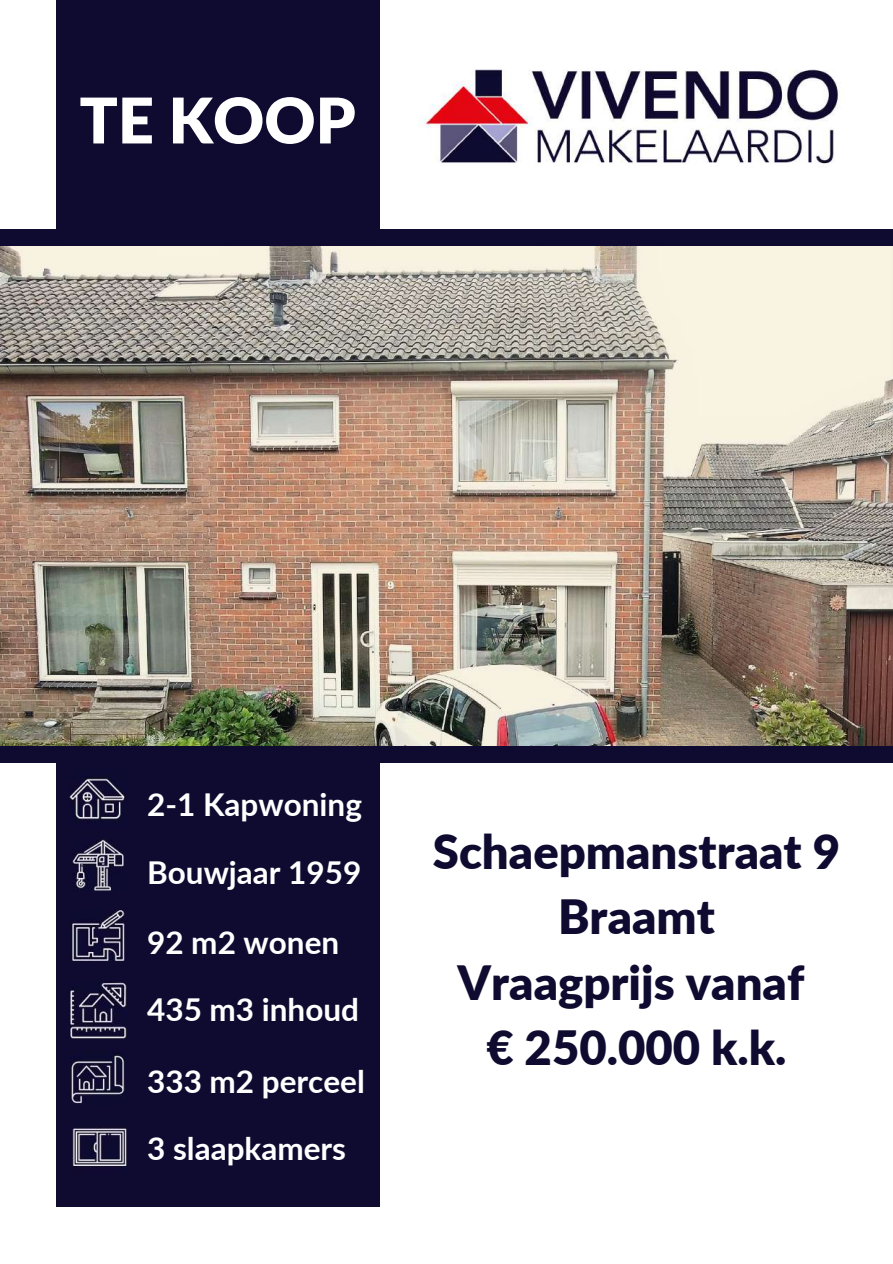
<style>
.page{position:relative;width:893px;height:1264px;background:#fff}
.page>*{position:absolute;margin:0;border:0;box-sizing:border-box;transform-origin:0 0}
.t1{font:900 63px "Lato";color:#fff}
.t2{font:900 47.25px/65.2px "Lato";color:#0f0b30;text-align:center}
.t3{font:700 31.5px/68.2px "Lato";color:#fff}
</style>
<div class="page">
<img style="left:423px;top:69px;width:417px;height:95px">
<div style="left:56px;top:0;width:323px;height:1206px;background:#0f0b30"></div>
<div style="left:356px;top:229px;width:231px;height:18px;background:#0f0b30"></div>
<div style="left:529px;top:229px;width:230px;height:18px;background:#0f0b30"></div>
<div style="left:0;top:229px;width:204px;height:18px;background:#0f0b30"></div>
<div style="left:676px;top:229px;width:216px;height:18px;background:#0f0b30"></div>
<div style="left:331px;top:745px;width:230px;height:18px;background:#0f0b30"></div>
<div style="left:550px;top:745px;width:230px;height:18px;background:#0f0b30"></div>
<div style="left:699px;top:745px;width:193px;height:18px;background:#0f0b30"></div>
<div style="left:0;top:745px;width:210px;height:18px;background:#0f0b30"></div>
<img style="left:69px;top:775px;width:57px;height:46px">
<img style="left:71px;top:910px;width:54px;height:51px">
<img style="left:69px;top:981px;width:57px;height:57px">
<img style="left:71px;top:1053px;width:54px;height:51px">
<img style="left:72px;top:1127px;width:54px;height:40px">
<img style="left:72px;top:839px;width:52px;height:51px">
<img style="left:0;top:247px;width:892px;height:498px">
<h1 class="t1" style="left:79px;top:81px;width:277px">TE KOOP</h1>
<p class="t3" style="left:147px;top:769px;width:216px">2-1 Kapwoning<br>Bouwjaar 1959</p>
<p class="t3" style="left:147px;top:907px;width:213px;line-height:67.5px">92 m2 wonen<br>435 m3 inhoud</p>
<p class="t3" style="left:147px;top:1047px;width:219px;line-height:66.9px">333 m2 perceel<br>3 slaapkamers</p>
<h2 class="t2" style="left:433px;top:818px;width:409px">Schaepmanstraat 9<br>Braamt<br>Vraagprijs vanaf<br>€ 250.000 k.k.</h2>
</div>
